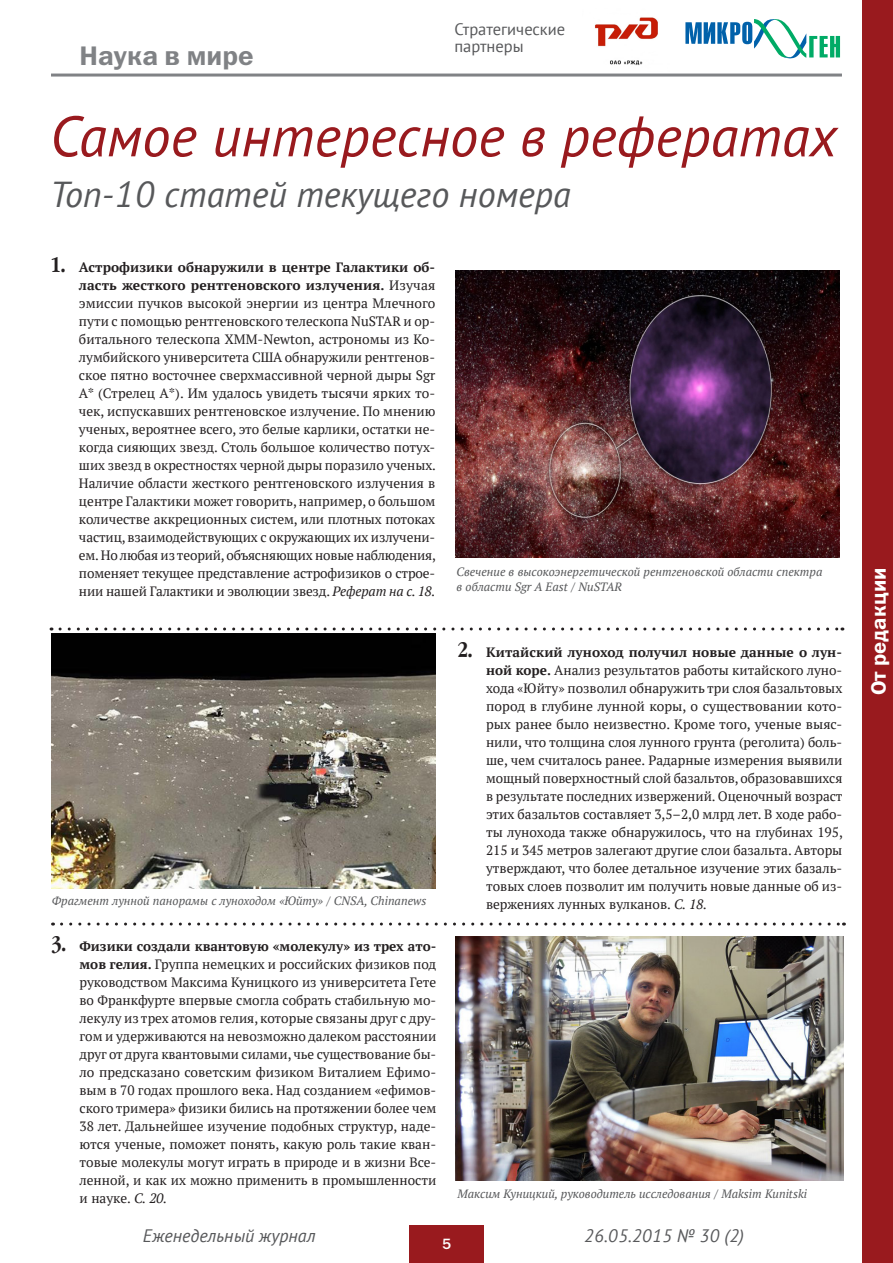
<style>
.page{position:relative;width:893px;height:1263px;background:#fff}
.page>*{position:absolute;margin:0;border:0;box-sizing:border-box;transform-origin:0 0}
._4-zag{font:italic 57px "PT Sans";color:#991a1e}
._4-podzag{font:italic 36px "PT Sans";color:#57585a}
.t1{font:27px "Franklin Gothic Demi C";color:#808285}
.t2{font:21px "Franklin Gothic Demi C";color:#fff}
.top{font:italic 18px "PT Sans";color:#57585a}
.t3{font:16.5px/16.5px "PT Sans";color:#57585a}
.t4{font:15px "Franklin Gothic Medium C";color:#fff}
._4-по_мнению_редакци{font:13.5px/18px "PT Serif";color:#231f20;text-align:justify}
._4-podpis_foto{font:italic 12px/14.2px "PT Serif";color:#57585a}
.s1{font-family:"Garamond Narrow C";font-weight:700;font-size:21px}
.s2{font-weight:700}
.s3{font-style:italic}
</style>
<div class="page">
<div style="left:409px;top:1226px;width:75px;height:37px;background:#991a1e"></div>
<div style="left:862px;top:0;width:30px;height:1263px;background:#991a1e"></div>
<hr style="left:51px;top:74px;width:791px;height:3px;background:#808285">
<svg style="left:685px;top:19px;width:155px;height:39px"></svg>
<img style="left:595px;top:17px;width:63px;height:48px">
<img style="left:456px;top:270px;width:384px;height:288px">
<img style="left:51px;top:634px;width:385px;height:254px">
<svg style="left:60px;top:627px;width:783px;height:3px"></svg>
<svg style="left:62px;top:922px;width:782px;height:3px"></svg>
<img style="left:456px;top:936px;width:387px;height:244px">
<h3 class="t1" style="left:80px;top:40px;width:176px">Наука в мире</h3>
<p class="t3" style="left:454px;top:21px;width:112px">Стратегические партнеры</p>
<p class="_4-zag" style="left:50px;top:100px;width:788px">Самое интересное в рефератах</p>
<p class="_4-podzag" style="left:50px;top:171px;width:522px">Топ-10 статей текущего номера</p>
<p class="_4-по_мнению_редакци" style="left:79px;top:258px;width:359px;text-indent:-28px"><span class="s1">1.</span> <span class="s2">Астрофизики обнаружили в центре Галактики об&shy;ласть жесткого рентгеновского излучения.</span> Изучая эмиссии пучков высокой энергии из центра Млечного пути с помощью рентгеновского телескопа NuSTAR и ор&shy;битального телескопа XMM-Newton, астрономы из Ко&shy;лумбийского университета США обнаружили рентгенов&shy;ское пятно восточнее сверхмассивной черной дыры Sgr A* (Стрелец А*). Им удалось увидеть тысячи ярких то&shy;чек, испускавших рентгеновское излучение. По мнению ученых, вероятнее всего, это белые карлики, остатки не&shy;когда сияющих звезд. Столь большое количество потух&shy;ших звезд в окрестностях черной дыры поразило ученых.<br>Наличие области жесткого рентгеновского излучения в центре Галактики может говорить, например, о большом количестве аккреционных систем, или плотных потоках частиц, взаимодействующих с окружающих их излучени&shy;ем. Но любая из теорий, объясняющих новые наблюдения, поменяет текущее представление астрофизиков о строе&shy;нии нашей Галактики и эволюции звезд. <span class="s3">Реферат на с. 18.</span></p>
<p class="_4-podpis_foto" style="left:457px;top:565px;width:367px">Свечение в высокоэнергетической рентгеновской области спектра в области Sgr A East / NuSTAR</p>
<p class="_4-по_мнению_редакци" style="left:486px;top:643px;width:358px;text-indent:-28px"><span class="s1">2.</span> <span class="s2">Китайский луноход получил новые данные о лун&shy;ной коре.</span> Анализ результатов работы китайского луно&shy;хода «Юйту» позволил обнаружить три слоя базальтовых пород в глубине лунной коры, о существовании кото&shy;рых ранее было неизвестно. Кроме того, ученые выяс&shy;нили, что толщина слоя лунного грунта (реголита) боль&shy;ше, чем считалось ранее. Радарные измерения выявили мощный поверхностный слой базальтов, образовавшихся в результате последних извержений. Оценочный возраст этих базальтов составляет 3,5–2,0 млрд лет. В ходе рабо&shy;ты лунохода также обнаружилось, что на глубинах 195, 215 и 345 метров залегают другие слои базальта. Авторы утверждают, что более детальное изучение этих базаль&shy;товых слоев позволит им получить новые данные об из-</p>
<p class="_4-podpis_foto" style="left:52px;top:893px;width:376px">Фрагмент лунной панорамы с луноходом «Юйту» / CNSA, Chinanews</p>
<p class="_4-по_мнению_редакци" style="left:486px;top:895px;width:223px">вержениях лунных вулканов. <span class="s3">С. 18.</span></p>
<p class="_4-по_мнению_редакци" style="left:80px;top:937px;width:358px;text-indent:-28px"><span class="s1">3.</span> <span class="s2">Физики создали квантовую «молекулу» из трех ато&shy;мов гелия.</span> Группа немецких и российских физиков под руководством Максима Куницкого из университета Гете во Франкфурте впервые смогла собрать стабильную мо&shy;лекулу из трех атомов гелия, которые связаны друг с дру&shy;гом и удерживаются на невозможно далеком расстоянии друг от друга квантовыми силами, чье существование бы&shy;ло предсказано советским физиком Виталием Ефимо&shy;вым в 70 годах прошлого века. Над созданием «ефимов&shy;ского тримера» физики бились на протяжении более чем 38 лет. Дальнейшее изучение подобных структур, наде&shy;ются ученые, поможет понять, какую роль такие кван&shy;товые молекулы могут играть в природе и в жизни Все&shy;ленной, и как их можно применить в промышленности и науке. <span class="s3">С. 20.</span></p>
<p class="_4-podpis_foto" style="left:458px;top:1186px;width:351px">Максим Куницкий, руководитель исследования / Maksim Kunitski</p>
<p class="top" style="left:143px;top:1224px;width:174px">Еженедельный журнал</p>
<p class="top" style="left:584px;top:1224px;width:162px">26.05.2015 № 30 (2)</p>
<p class="t4" style="left:442px;top:1235px;width:11px">5</p>
<h3 class="t2" style="left:867px;top:695px;width:129px;rotate:-90deg">От редакции</h3>
</div>
